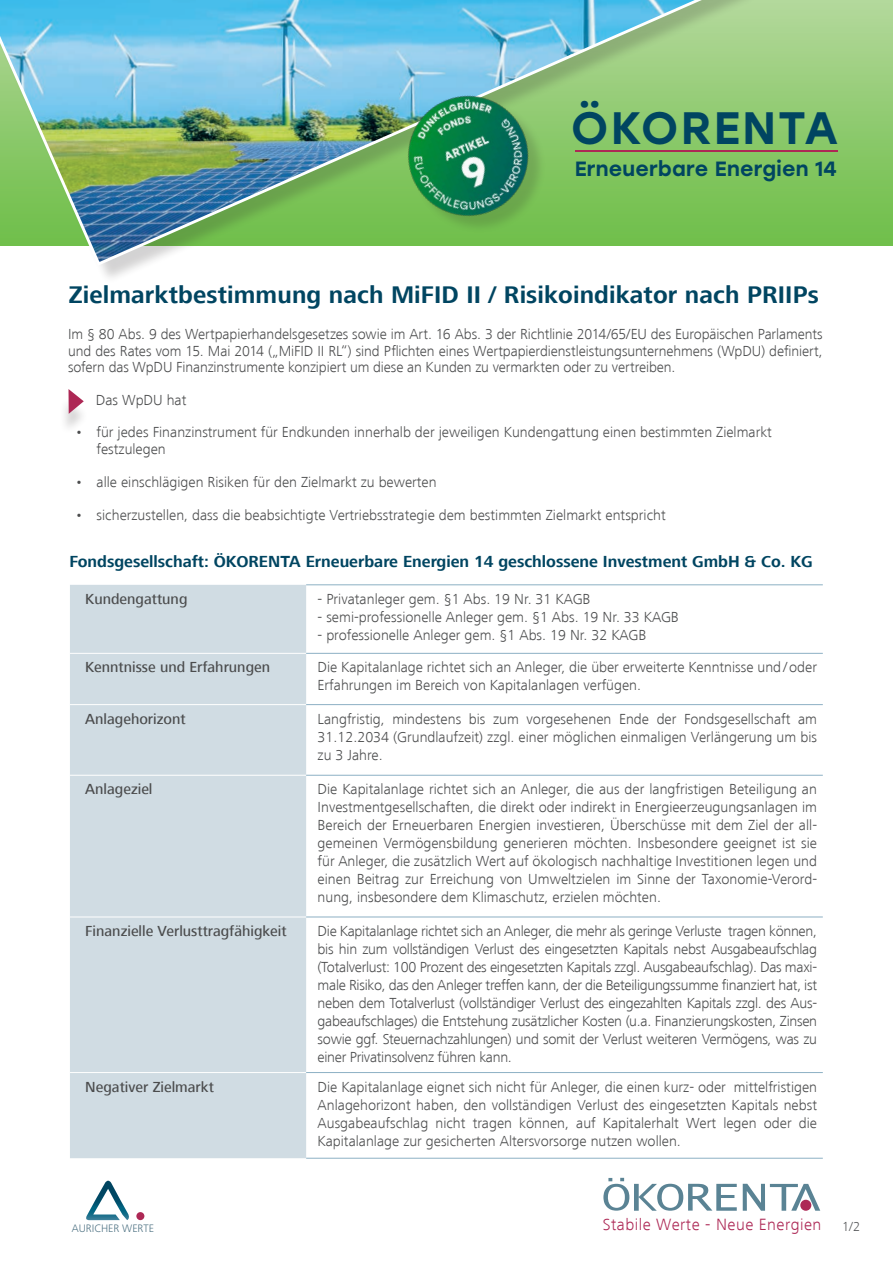
<style>
.page{position:relative;width:893px;height:1263px;background:#fff}
.page>*{position:absolute;margin:0;border:0;box-sizing:border-box;transform-origin:0 0}
.t1{font:500 45.3px "Stolzl";letter-spacing:.05em;color:#004561}
.t2{font:700 24.75px "Frutiger Next LT";letter-spacing:.005em;color:#004561}
.t3{font:500 20.55px "Stolzl";letter-spacing:.01em;color:#004561}
.t4{font:300 16.8px "Frutiger Next LT";letter-spacing:.03em;color:#ad2855}
.t5{font:700 16.5px "Frutiger Next LT";color:#004561}
.t6{font:300 15px/18px "Frutiger Next LT";color:#4b4c4d;text-align:justify}
.t7{font:500 15px "Frutiger Next LT";color:#4b4c4d}
.t8{font:300 13.5px "Frutiger Next LT";color:#57585a}
.t9{font:300 11.25px "Frutiger Next LT";color:#4d7182}
</style>
<div class="page">
<svg style="left:758px;top:0;width:135px;height:246px;background:#8fca70"></svg>
<div style="left:70px;top:585px;width:236px;height:573px;background:#d0dce3"></div>
<hr style="left:70px;top:704px;width:236px;height:1px;background:#fff">
<hr style="left:70px;top:775px;width:236px;height:1px;background:#fff">
<hr style="left:70px;top:917px;width:236px;height:1px;background:#fff">
<hr style="left:70px;top:1072px;width:236px;height:1px;background:#fff">
<hr style="left:70px;top:653px;width:236px;height:1px;background:#fff">
<hr style="left:306px;top:584px;width:517px;height:1px;background:#8cb0c4">
<hr style="left:306px;top:653px;width:517px;height:1px;background:#8cb0c4">
<hr style="left:306px;top:704px;width:517px;height:1px;background:#8cb0c4">
<hr style="left:306px;top:775px;width:517px;height:1px;background:#8cb0c4">
<hr style="left:306px;top:917px;width:517px;height:1px;background:#8cb0c4">
<hr style="left:306px;top:1072px;width:517px;height:1px;background:#8cb0c4">
<hr style="left:306px;top:1158px;width:517px;height:1px;background:#8cb0c4">
<svg style="left:743px;top:1184px;width:77px;height:27px"></svg>
<svg style="left:603px;top:1178px;width:134px;height:33px"></svg>
<div style="left:800px;top:1200px;width:11px;height:11px;background:#ad2855;border-radius:50%"></div>
<svg style="left:86px;top:1181px;width:43px;height:39px"></svg>
<div style="left:136px;top:1212px;width:8px;height:8px;background:#ad2855;border-radius:50%"></div>
<div style="left:59px;top:397px;width:31px;height:38px;background:#231f20;opacity:.19"></div>
<svg style="left:68px;top:389px;width:16px;height:25px"></svg>
<div style="left:0;top:0;width:758px;height:284px;background:#231f20;opacity:.2"></div>
<img style="left:0;top:0;width:741px;height:268px">
<hr style="left:575px;top:150px;width:262px;height:2px;background:#ad2855">
<img style="left:366px;top:46px;width:215px;height:212px">
<h1 class="t1" style="left:571px;top:95px;width:269px">ÖKORENTA</h1>
<h3 class="t3" style="left:575px;top:154px;width:264px">Erneuerbare Energien 14</h3>
<h2 class="t2" style="left:69px;top:281px;width:751px">Zielmarktbestimmung nach MiFID II / Risikoindikator nach PRIIPs</h2>
<p class="t6" style="left:68px;top:326px;width:756px;line-height:16.5px">Im § 80 Abs. 9 des Wertpapierhandelsgesetzes sowie im Art. 16 Abs. 3 der Richtlinie 2014/65/EU des Europäischen Parlaments und des Rates vom 15. Mai 2014 („MiFID II RL“) sind Pflichten eines Wertpapierdienstleistungsunternehmens (WpDU) definiert, sofern das WpDU Finanzinstrumente konzipiert um diese an Kunden zu vermarkten oder zu vertreiben.</p>
<p class="t6" style="left:96px;top:391px;width:92px">Das WpDU hat</p>
<p class="t6" style="left:97px;top:424px;width:677px;line-height:16.5px;text-indent:-21px">• für jedes Finanzinstrument für Endkunden innerhalb der jeweiligen Kundengattung einen bestimmten Zielmarkt festzulegen</p>
<p class="t6" style="left:75px;top:473px;width:363px">• alle einschlägigen Risiken für den Zielmarkt zu bewerten</p>
<p class="t6" style="left:75px;top:506px;width:592px">• sicherzustellen, dass die beabsichtigte Vertriebsstrategie dem bestimmten Zielmarkt entspricht</p>
<p class="t5" style="left:69px;top:552px;width:745px">Fondsgesellschaft: ÖKORENTA Erneuerbare Energien 14 geschlossene Investment GmbH &amp; Co. KG</p>
<p class="t7" style="left:85px;top:590px;width:104px">Kundengattung</p>
<p class="t6" style="left:318px;top:590px;width:274px">- Privatanleger gem. §1 Abs. 19 Nr. 31 KAGB</p>
<p class="t6" style="left:318px;top:608px;width:363px">- semi-professionelle Anleger gem. §1 Abs. 19 Nr. 33 KAGB</p>
<p class="t6" style="left:318px;top:626px;width:330px">- professionelle Anleger gem. §1 Abs. 19 Nr. 32 KAGB</p>
<p class="t7" style="left:85px;top:659px;width:186px">Kenntnisse und Erfahrungen</p>
<p class="t6" style="left:318px;top:658px;width:501px">Die Kapitalanlage richtet sich an Anleger, die über erweiterte Kenntnisse und/oder<br>Erfahrungen im Bereich von Kapitalanlagen verfügen.</p>
<p class="t7" style="left:85px;top:710px;width:102px">Anlagehorizont</p>
<p class="t6" style="left:318px;top:710px;width:501px">Langfristig, mindestens bis zum vorgesehenen Ende der Fondsgesellschaft am 31.12.2034 (Grundlaufzeit) zzgl. einer möglichen einmaligen Verlängerung um bis zu 3 Jahre.</p>
<p class="t7" style="left:85px;top:781px;width:69px">Anlageziel</p>
<p class="t6" style="left:318px;top:780px;width:501px">Die Kapitalanlage richtet sich an Anleger, die aus der langfristigen Beteiligung an Investmentgesellschaften, die direkt oder indirekt in Energieerzeugungsanlagen im Bereich der Erneuerbaren Energien investieren, Überschüsse mit dem Ziel der all&shy;gemeinen Vermögensbildung generieren möchten. Insbesondere geeignet ist sie für Anleger, die zusätzlich Wert auf ökologisch nachhaltige Investitionen legen und einen Beitrag zur Erreichung von Umweltzielen im Sinne der Taxonomie-Verord&shy;nung, insbesondere dem Klimaschutz, erzielen möchten.</p>
<p class="t7" style="left:85px;top:923px;width:203px">Finanzielle Verlusttragfähigkeit</p>
<p class="t6" style="left:318px;top:922px;width:501px">Die Kapitalanlage richtet sich an Anleger, die mehr als geringe Verluste tragen können, bis hin zum vollständigen Verlust des eingesetzten Kapitals nebst Ausgabeaufschlag (Totalverlust: 100 Prozent des eingesetzten Kapitals zzgl. Ausgabeaufschlag). Das maxi&shy;male Risiko, das den Anleger treffen kann, der die Beteiligungssumme finanziert hat, ist neben dem Totalverlust (vollständiger Verlust des eingezahlten Kapitals zzgl. des Aus&shy;gabeaufschlages) die Entstehung zusätzlicher Kosten (u.a. Finanzierungskosten, Zinsen sowie ggf. Steuernachzahlungen) und somit der Verlust weiteren Vermögens, was zu einer Privatinsolvenz führen kann.</p>
<p class="t7" style="left:85px;top:1078px;width:130px">Negativer Zielmarkt</p>
<p class="t6" style="left:318px;top:1077px;width:501px">Die Kapitalanlage eignet sich nicht für Anleger, die einen kurz- oder mittelfristigen Anlagehorizont haben, den vollständigen Verlust des eingesetzten Kapitals nebst Ausgabeaufschlag nicht tragen können, auf Kapitalerhalt Wert legen oder die Kapitalanlage zur gesicherten Altersvorsorge nutzen wollen.</p>
<p class="t9" style="left:72px;top:1222px;width:83px">AURICHER WERTE</p>
<p class="t4" style="left:603px;top:1215px;width:220px">Stabile Werte - Neue Energien</p>
<p class="t8" style="left:842px;top:1219px;width:20px">1/2</p>
</div>
